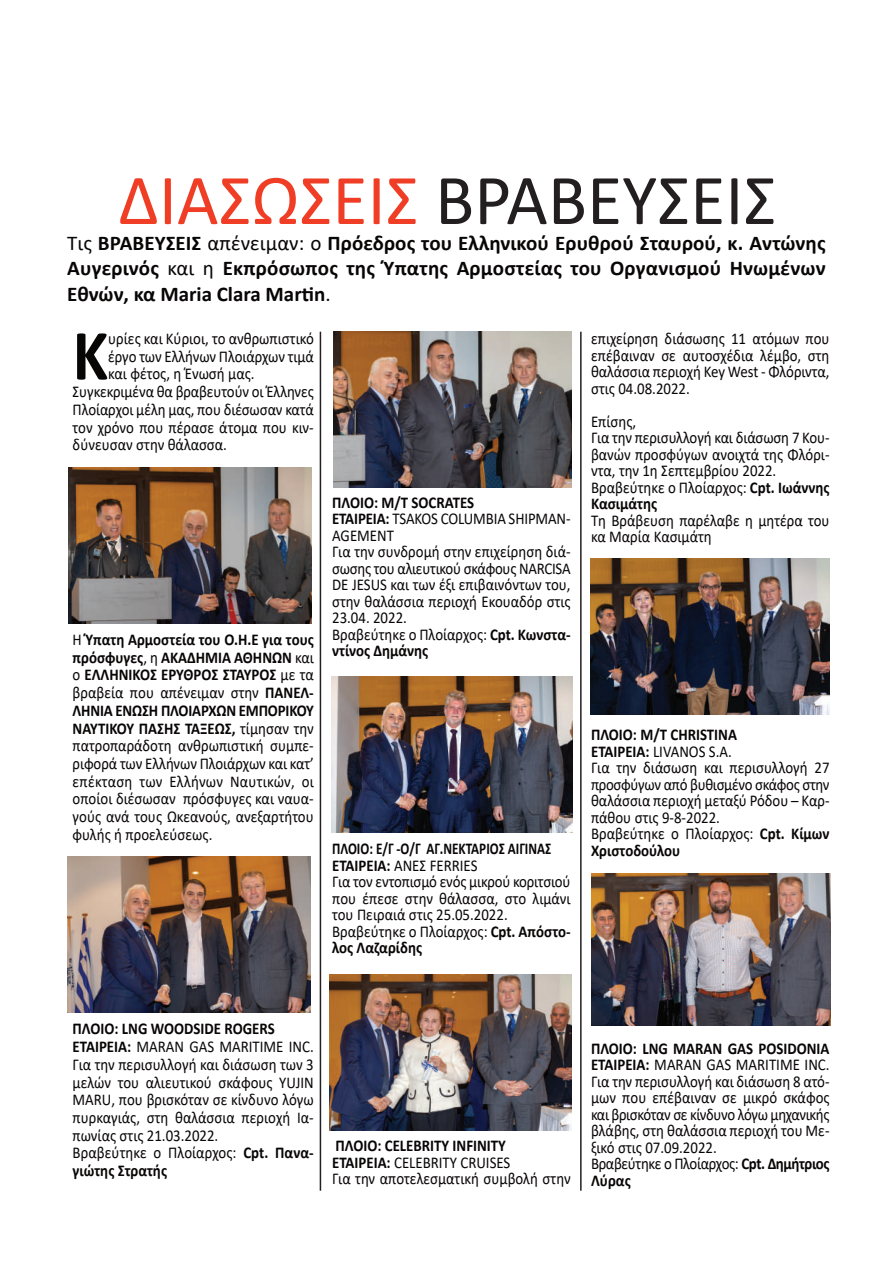
<style>
.page{position:relative;width:893px;height:1263px;background:#fff}
.page>*{position:absolute;margin:0;border:0;box-sizing:border-box;transform-origin:0 0}
.t1{font:700 72.45px "Calibri";color:#080505;scale:.9 1}
.t2{font:72px "Calibri";color:#231f20}
.t3{font:700 21px/25.2px "Calibri";letter-spacing:.01em;color:#080505;text-align:justify}
.t4{font:16.5px/16.5px "Calibri";color:#080505;scale:.9 1}
.s1{color:#ef3e25}
.s2{font-weight:400}
.s3{font-weight:700}
</style>
<div class="page">
<img style="left:333px;top:332px;width:239px;height:156px">
<img style="left:332px;top:677px;width:241px;height:156px">
<img style="left:330px;top:974px;width:241px;height:156px">
<img style="left:591px;top:558px;width:239px;height:156px">
<img style="left:591px;top:873px;width:240px;height:152px">
<img style="left:68px;top:467px;width:243px;height:156px">
<img style="left:67px;top:856px;width:243px;height:156px">
<hr style="left:320px;top:332px;width:1px;height:859px;background:#231f20">
<hr style="left:580px;top:332px;width:2px;height:859px;background:#231f20">
<h2 class="t2" style="left:118px;top:170px;width:660px"><span class="s1">ΔΙΑΣΩΣΕΙΣ</span> ΒΡΑΒΕΥΣΕΙΣ</h2>
<p class="t3" style="left:67px;top:232px;width:760px"><span class="s2">Τις</span> ΒΡΑΒΕΥΣΕΙΣ <span class="s2">απένειμαν: ο</span> Πρόεδρος του Ελληνικού Ερυθρού Σταυρού, κ. Αντώνης Αυγερινός <span class="s2">και η</span> Εκπρόσωπος της Ύπατης Αρμοστείας του Οργανισμού Ηνωμένων Εθνών, κα Μaria Clara Martin<span class="s2">.</span></p>
<h1 class="t1" style="left:73px;top:325px;width:41px">Κ</h1>
<p class="t4" style="left:108px;top:332px;width:230px">υρίες και Κύριοι, το ανθρωπιστικό</p>
<p class="t4" style="left:591px;top:332px;width:267px;text-align:justify">επιχείρηση διάσωσης 11 ατόμων που επέβαιναν σε αυτοσχέδια λέμβο, στη θαλάσσια περιοχή Key West - Φλόριντα, στις 04.08.2022.</p>
<p class="t4" style="left:591px;top:414px;width:267px">Επίσης,<br>Για την περισυλλογή και διάσωση 7 Κου&shy;βανών προσφύγων ανοιχτά της Φλόρι&shy;ντα, την 1η Σεπτεμβρίου 2022.<br>Βραβεύτηκε ο Πλοίαρχος: <span class="s3">Cpt. Ιωάννης<br>Κασιμάτης</span></p>
<p class="t4" style="left:591px;top:513px;width:267px">Τη Βράβευση παρέλαβε η μητέρα του κα Μαρία Κασιμάτη</p>
<p class="t4" style="left:108px;top:349px;width:230px">έργο των Ελλήνων Πλοιάρχων τιμά</p>
<p class="t4" style="left:108px;top:367px;width:164px">και φέτος, η Ένωσή μας.</p>
<p class="t4" style="left:73px;top:385px;width:270px">Συγκεκριμένα θα βραβευτούν οι Έλληνες</p>
<p class="t4" style="left:73px;top:402px;width:269px">Πλοίαρχοι μέλη μας, που διέσωσαν κατά</p>
<p class="t4" style="left:73px;top:420px;width:270px">τον χρόνο που πέρασε άτομα που κιν-</p>
<p class="t4" style="left:73px;top:438px;width:173px">δύνευσαν στην θάλασσα.</p>
<p class="t4" style="left:332px;top:495px;width:267px"><span class="s3">ΠΛΟΙΟ: Μ/Τ SOCRATES<br>ΕΤΑΙΡΕΙΑ:</span> TSAKOS COLUMBIA SHIPMAN-<br>AGEMENT<br>Για την συνδρομή στην επιχείρηση διά&shy;σωσης του αλιευτικού σκάφους NARCISA<br>DE JESUS και των έξι επιβαινόντων του, στην θαλάσσια περιοχή Εκουαδόρ στις<br>23.04. 2022.<br>Βραβεύτηκε ο Πλοίαρχος: <span class="s3">Cpt. Κωνστα&shy;ντίνος Δημάνης</span></p>
<p class="t4" style="left:73px;top:632px;width:270px;line-height:17.7px;text-align:justify">Η <span class="s3">Ύπατη Αρμοστεία του Ο.Η.Ε για τους πρόσφυγες</span>, η <span class="s3">ΑΚΑΔΗΜΙΑ ΑΘΗΝΩΝ</span> και ο <span class="s3">ΕΛΛΗΝΙΚΟΣ ΕΡΥΘΡΟΣ ΣΤΑΥΡΟΣ</span> με τα βραβεία που απένειμαν στην <span class="s3">ΠΑΝΕΛ-ΛΗΝΙΑ ΕΝΩΣΗ ΠΛΟΙΑΡΧΩΝ ΕΜΠΟΡΙΚΟΥ ΝΑΥΤΙΚΟΥ ΠΑΣΗΣ ΤΑΞΕΩΣ,</span> τίμησαν την πατροπαράδοτη ανθρωπιστική συμπε&shy;ριφορά των Ελλήνων Πλοιάρχων και κατ’ επέκταση των Ελλήνων Ναυτικών, οι οποίοι διέσωσαν πρόσφυγες και ναυα&shy;γούς ανά τους Ωκεανούς, ανεξαρτήτου φυλής ή προελεύσεως.</p>
<p class="t4" style="left:591px;top:728px;width:267px"><span class="s3">ΠΛΟΙΟ: Μ/Τ CHRISTINA<br>EΤΑΙΡΕΙΑ:</span> LIVANOS S.A.<br>Για την διάσωση και περισυλλογή 27 προσφύγων από βυθισμένο σκάφος στην θαλάσσια περιοχή μεταξύ Ρόδου – Καρ&shy;πάθου στις 9-8-2022.<br>Βραβεύτηκε ο Πλοίαρχος: <span class="s3">Cpt. Κίμων<br>Χριστοδούλου</span></p>
<p class="t4" style="left:332px;top:842px;width:267px"><span class="s3">ΠΛΟΙΟ: Ε/Γ -Ο/Γ ΑΓ.ΝΕΚΤΑΡΙΟΣ ΑΙΓΙΝΑΣ<br>ΕΤΑΙΡΕΙΑ:</span> ΑΝΕΣ FERRIES<br>Για τον εντοπισμό ενός μικρού κοριτσιού που έπεσε στην θάλασσα, στο λιμάνι του Πειραιά στις 25.05.2022.<br>Βραβεύτηκε ο Πλοίαρχος: <span class="s3">Cpt. Απόστο&shy;λος Λαζαρίδης</span></p>
<p class="t4" style="left:73px;top:1021px;width:270px;line-height:17.7px"><span class="s3">ΠΛΟΙΟ: LNG WOODSIDE ROGERS<br>ETAΙΡΕΙΑ:</span> MARAN GAS MARITIME INC.<br>Για την περισυλλογή και διάσωση των 3 μελών του αλιευτικού σκάφους YUJIN<br>MARU, που βρισκόταν σε κίνδυνο λόγω πυρκαγιάς, στη θαλάσσια περιοχή Ια&shy;πωνίας στις 21.03.2022.<br>Βραβεύτηκε ο Πλοίαρχος: <span class="s3">Cpt. Πανα&shy;γιώτης Στρατής</span></p>
<p class="t4" style="left:332px;top:1139px;width:267px"><span class="s3">ΠΛΟΙΟ: CELEBRITY INFINITY<br>ΕΤΑΙΡΕΙΑ:</span> CELEBRITY CRUISES<br>Για την αποτελεσματική συμβολή στην</p>
<p class="t4" style="left:591px;top:1041px;width:267px"><span class="s3">ΠΛΟΙΟ: LNG ΜΑRAN GAS POSIDONIA<br>EΤΑΙΡΕΙΑ:</span> MARAN GAS MARITIME INC.<br>Για την περισυλλογή και διάσωση 8 ατό&shy;μων που επέβαιναν σε μικρό σκάφος και βρισκόταν σε κίνδυνο λόγω μηχανικής βλάβης, στη θαλάσσια περιοχή του Με&shy;ξικό στις 07.09.2022.<br>Βραβεύτηκε ο Πλοίαρχος: <span class="s3">Cpt. Δημήτριος<br>Λύρας</span></p>
</div>
